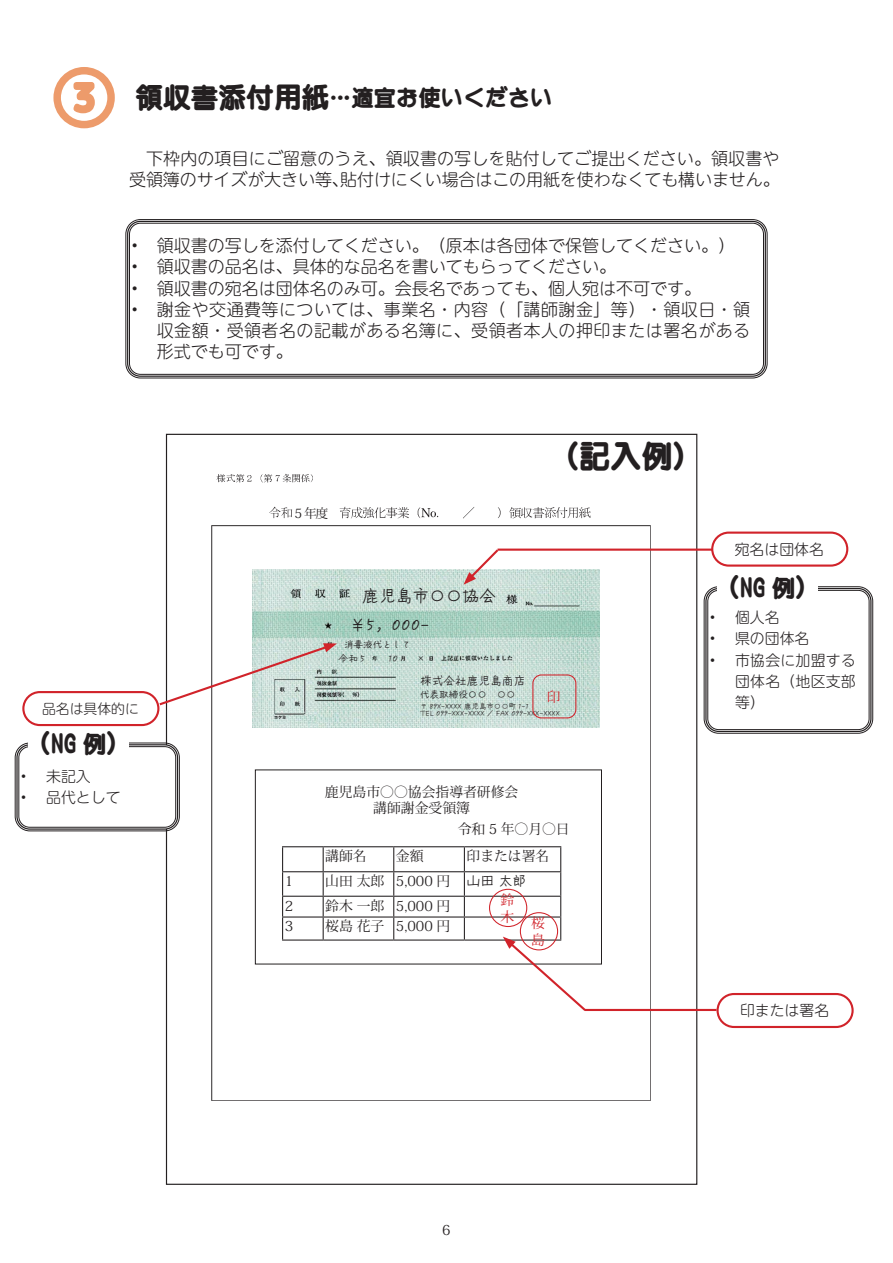
<style>
.page{position:relative;width:893px;height:1263px;background:#fff}
.page>*{position:absolute;margin:0;border:0;box-sizing:border-box;transform-origin:0 0}
.t1{font:30.9px "TA marugo gf 01";color:#231f20}
.t2{font:25.5px "TA marugo gf 01";color:#231f20}
.t3{font:22.35px "TA marugo gf 01";color:#231f20}
.t4{font:300 16.95px/21.3px "UD Shin M Go Pr 6 N";color:#231f20;text-align:right}
.t5{font:16.65px/28.7px "VDL Pen Letter Medium";color:#231f20}
.t6{font:300 14.85px/21.3px "UD Shin M Go Pr 6 N";color:#231f20;text-align:justify}
.t7{font:13.8px/15.9px "Koz Min Pr 6 N";color:#231f20;text-align:center}
.t8{font:300 13.8px "UD Shin M Go Pr 6 N";color:#231f20}
.t9{font:13.8px/17px "Koz Min Pr 6 N";color:#d1232a}
.t10{font:12.75px "Koz Min Pr 6 N";color:#231f20}
.t11{font:11.7px "VDL Pen Letter Medium";color:#231f20}
.t12{font:9.6px/13.8px "VDL Pen Letter Medium";color:#231f20}
.t13{font:7.5px/7.5px "VDL Pen Letter Medium";color:#231f20}
.s1{font-size:27.6px}
.s2{font-size:23.4px}
.s3{font-family:"VDL Pen Letter Medium"}
</style>
<div class="page">
<img style="left:169px;top:474px;width:526px;height:627px">
<div style="left:53px;top:67px;width:62px;height:61px;border:7px solid #ed9b6b;border-radius:50%"></div>
<svg style="left:69px;top:79px;width:30px;height:39px"></svg>
<div style="left:126px;top:219px;width:641px;height:159px;border:1px solid #231f20;border-radius:15px"></div>
<div style="left:127px;top:221px;width:639px;height:156px;border:1px solid #231f20;border-radius:13px"></div>
<div style="left:129px;top:223px;width:635px;height:152px;border:1px solid #231f20;border-radius:11px"></div>
<img style="left:253px;top:570px;width:347px;height:158px">
<div style="left:532px;top:674px;width:44px;height:44px;border:1px solid #d1232a;border-radius:9px"></div>
<hr style="left:497px;top:549px;width:215px;height:2px;background:#d1232a">
<svg style="left:463px;top:547px;width:38px;height:38px"></svg>
<div style="left:711px;top:531px;width:137px;height:36px;border:2px solid #d1232a;border-radius:16px"></div>
<svg style="left:157px;top:643px;width:180px;height:64px"></svg>
<div style="left:22px;top:691px;width:137px;height:35px;border:2px solid #d1232a;border-radius:16px"></div>
<div style="left:255px;top:770px;width:347px;height:194px;border:1px solid #231f20"></div>
<hr style="left:282px;top:846px;width:41px;height:1px;background:#231f20">
<hr style="left:323px;top:846px;width:71px;height:1px;background:#231f20">
<hr style="left:394px;top:846px;width:70px;height:1px;background:#231f20">
<hr style="left:464px;top:846px;width:97px;height:1px;background:#231f20">
<hr style="left:282px;top:871px;width:41px;height:1px;background:#231f20">
<hr style="left:323px;top:871px;width:71px;height:1px;background:#231f20">
<hr style="left:394px;top:871px;width:70px;height:1px;background:#231f20">
<hr style="left:464px;top:871px;width:97px;height:1px;background:#231f20">
<hr style="left:282px;top:896px;width:41px;height:1px;background:#231f20">
<hr style="left:323px;top:896px;width:71px;height:1px;background:#231f20">
<hr style="left:394px;top:896px;width:70px;height:1px;background:#231f20">
<hr style="left:464px;top:896px;width:97px;height:1px;background:#231f20">
<hr style="left:282px;top:916px;width:41px;height:1px;background:#231f20">
<svg style="left:282px;top:847px;width:1px;height:92px"></svg>
<hr style="left:323px;top:916px;width:71px;height:1px;background:#231f20">
<svg style="left:323px;top:847px;width:1px;height:92px"></svg>
<hr style="left:394px;top:916px;width:70px;height:1px;background:#231f20">
<svg style="left:393px;top:847px;width:1px;height:92px"></svg>
<hr style="left:464px;top:916px;width:97px;height:1px;background:#231f20">
<svg style="left:464px;top:847px;width:1px;height:92px"></svg>
<hr style="left:282px;top:939px;width:41px;height:1px;background:#231f20">
<hr style="left:323px;top:939px;width:71px;height:1px;background:#231f20">
<hr style="left:394px;top:939px;width:70px;height:1px;background:#231f20">
<hr style="left:464px;top:939px;width:97px;height:1px;background:#231f20">
<div style="left:489px;top:889px;width:38px;height:38px;border:1px solid #d1232a;border-radius:50%"></div>
<svg style="left:503px;top:847px;width:85px;height:166px"></svg>
<hr style="left:585px;top:1009px;width:131px;height:2px;background:#d1232a">
<div style="left:716px;top:993px;width:138px;height:35px;border:2px solid #d1232a;border-radius:16px"></div>
<div style="left:704px;top:586px;width:169px;height:147px;border:1px solid #231f20;border-radius:15px"></div>
<div style="left:705px;top:588px;width:166px;height:144px;border:1px solid #231f20;border-radius:13px"></div>
<div style="left:707px;top:590px;width:162px;height:140px;border:1px solid #231f20;border-radius:11px"></div>
<div style="left:717px;top:575px;width:101px;height:26px;background:#fff"></div>
<div style="left:17px;top:745px;width:161px;height:84px;background:#fff;border-radius:13px"></div>
<div style="left:15px;top:743px;width:165px;height:88px;border:1px solid #231f20;border-radius:15px"></div>
<div style="left:16px;top:744px;width:162px;height:86px;border:1px solid #231f20;border-radius:13px"></div>
<div style="left:19px;top:746px;width:157px;height:81px;border:1px solid #231f20;border-radius:11px"></div>
<div style="left:28px;top:731px;width:101px;height:26px;background:#fff"></div>
<div style="left:294px;top:506px;width:39px;height:18px;background:#fff"></div>
<h3 class="t3" style="left:136px;top:86px;width:418px"><span class="s1">領収書添付用紙</span>…適宜お使いください</h3>
<p class="t4" style="left:129px;top:147px;width:652px">下枠内の項目にご留意のうえ、領収書の写しを貼付してご提出ください。領収書や受領簿のサイズが大きい等、貼付けにくい場合はこの用紙を使わなくても構いません。</p>
<p class="t4" style="left:131px;top:234px;width:605px">• 領収書の写しを添付してください。（原本は各団体で保管してください。）</p>
<p class="t4" style="left:131px;top:255px;width:486px">• 領収書の品名は、具体的な品名を書いてもらってください。</p>
<p class="t4" style="left:131px;top:277px;width:571px">• 領収書の宛名は団体名のみ可。会長名であっても、個人宛は不可です。</p>
<p class="t4" style="left:157px;top:298px;width:595px;text-align:justify;text-indent:-26px">• 謝金や交通費等については、事業名・内容（「講師謝金」等）・領収日・領収金額・受領者名の記載がある名簿に、受領者本人の押印または署名がある形式でも可です。</p>
<p class="t8" style="left:42px;top:697px;width:98px">品名は具体的に</p>
<h2 class="t2" style="left:26px;top:730px;width:107px">（NG <span class="s2">例</span>）</h2>
<p class="t6" style="left:21px;top:765px;width:72px">• 未記入</p>
<p class="t6" style="left:21px;top:786px;width:101px">• 品代として</p>
<p class="t10" style="left:294px;top:506px;width:35px">5 年度</p>
<h1 class="t1" style="left:549px;top:439px;width:156px">（記入例）</h1>
<p class="t5" style="left:350px;top:581px;width:148px;text-indent:13px">鹿児島市〇〇協会￥5，000-</p>
<p class="t12" style="left:338px;top:637px;width:74px;text-indent:6px">消毒液代として令和 5</p>
<p class="t12" style="left:388px;top:651px;width:11px">10</p>
<p class="t12" style="left:416px;top:651px;width:11px">×</p>
<p class="t11" style="left:420px;top:672px;width:107px">株式会社鹿児島商店</p>
<p class="t12" style="left:420px;top:687px;width:97px">代表取締役〇〇　〇〇</p>
<p class="t13" style="left:420px;top:702px;width:141px">〒 89X-XXXX 鹿児島市〇〇町 1-1<br>TEL 099-XXX-XXXX ／ FAX 099-XXX-XXXX</p>
<p class="t9" style="left:547px;top:688px;width:15px">印</p>
<p class="t6" style="left:735px;top:538px;width:91px">宛名は団体名</p>
<h2 class="t2" style="left:714px;top:574px;width:107px">（NG <span class="s2">例</span>）</h2>
<p class="t6" style="left:710px;top:606px;width:72px">• 個人名</p>
<p class="t6" style="left:710px;top:627px;width:101px">• 県の団体名</p>
<p class="t6" style="left:735px;top:648px;width:122px;text-indent:-26px">• 市協会に加盟する団体名（地区支部等）</p>
<p class="t7" style="left:325px;top:785px;width:195px">鹿児島市〇〇協会指導者研修会講師謝金受領簿</p>
<p class="t7" style="left:325px;top:848px;width:43px">講師名</p>
<p class="t7" style="left:396px;top:848px;width:29px">金額</p>
<p class="t7" style="left:466px;top:848px;width:84px">印または署名</p>
<p class="t7" style="left:458px;top:821px;width:114px">令和 5 年〇月〇日</p>
<p class="t7" style="left:285px;top:873px;width:10px">1</p>
<p class="t7" style="left:325px;top:873px;width:203px">山田 太郎 5,000 円 <span class="s3">山田 太郎</span></p>
<p class="t7" style="left:285px;top:898px;width:10px">2</p>
<p class="t7" style="left:325px;top:898px;width:126px">鈴木 一郎 5,000 円</p>
<p class="t7" style="left:285px;top:918px;width:10px">3</p>
<p class="t7" style="left:325px;top:918px;width:126px">桜島 花子 5,000 円</p>
<p class="t9" style="left:500px;top:892px;width:15px">鈴木</p>
<p class="t9" style="left:531px;top:915px;width:15px">桜島</p>
<p class="t6" style="left:740px;top:999px;width:91px">印または署名</p>
<p class="t7" style="left:442px;top:1222px;width:10px">6</p>
</div>
